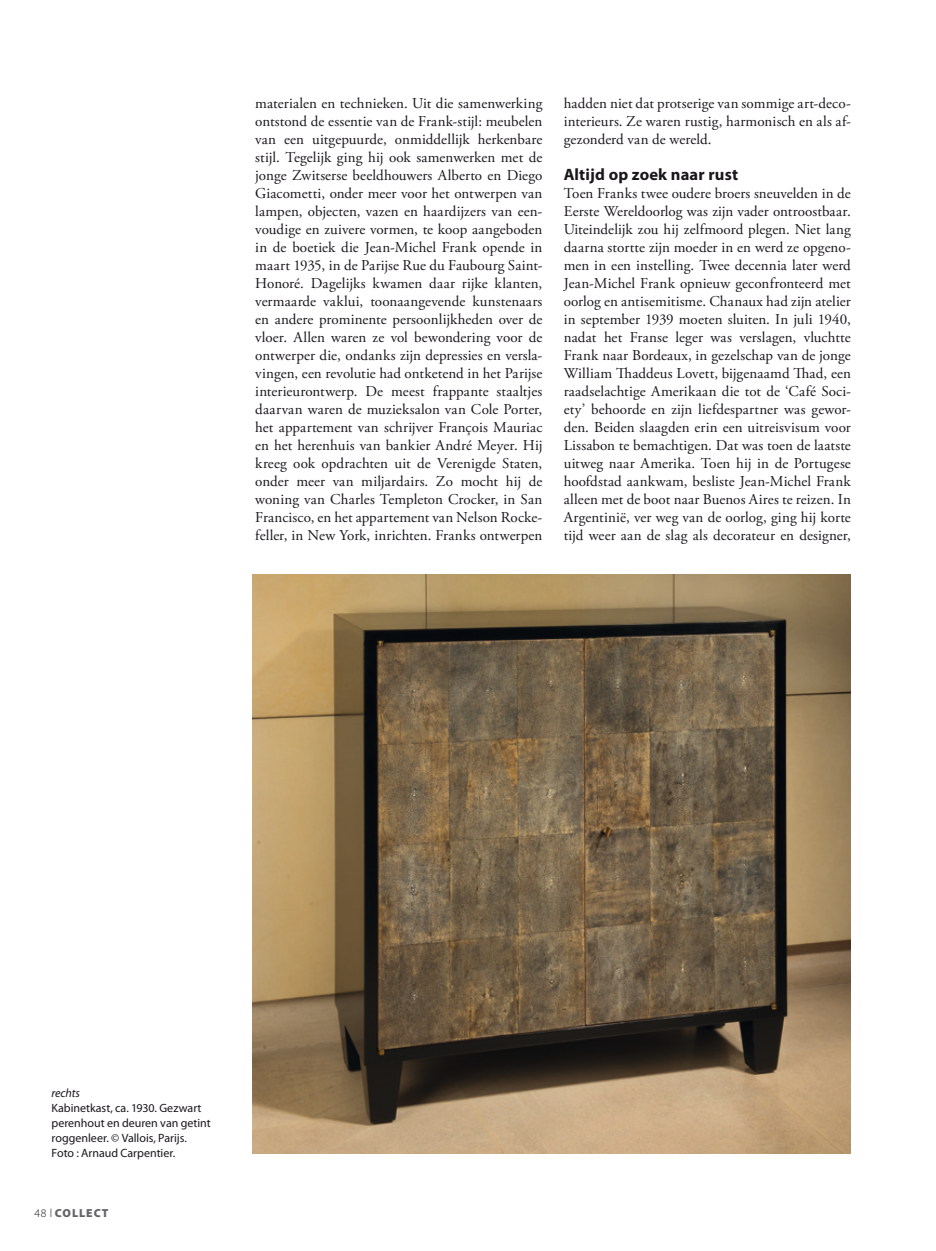
<style>
.page{position:relative;width:936px;height:1251px;background:#fff}
.page>*{position:absolute;margin:0;border:0;box-sizing:border-box;transform-origin:0 0}
.t1{font:700 16.5px "Myriad Pro";letter-spacing:.01em;color:#1a171c}
.t2{font:15px/18px "Adobe Garamond Pro";letter-spacing:.005em;color:#1a171c;text-align:justify}
.t3{font:12px/15px "Myriad Pro";color:#1a171c}
.t4{font:italic 12px "Myriad Pro";letter-spacing:-.005em;color:#1a171c}
.t5{font:900 11.7px "Myriad Pro";letter-spacing:.08em;color:#646567}
.s1{font-weight:300;color:#1a171c}
</style>
<div class="page">
<img style="left:253px;top:574px;width:597px;height:578px">
<p class="t2" style="left:255px;top:95px;width:289px">materialen en technieken. Uit die samenwerking ontstond de essentie van de Frank-stijl: meubelen van een uitgepuurde, onmiddellijk herkenbare stijl. Tegelijk ging hij ook samenwerken met de jonge Zwitserse beeldhouwers Alberto en Diego Giacometti, onder meer voor het ontwerpen van lampen, objecten, vazen en haardijzers van een&shy;voudige en zuivere vormen, te koop aangeboden in de boetiek die Jean-Michel Frank opende in maart 1935, in de Parijse Rue du Faubourg Saint-Honoré. Dagelijks kwamen daar rijke klanten, vermaarde vaklui, toonaangevende kunstenaars en andere prominente persoonlijkheden over de vloer. Allen waren ze vol bewondering voor de ontwerper die, ondanks zijn depressies en versla&shy;vingen, een revolutie had ontketend in het Parijse interieurontwerp. De meest frappante staaltjes daarvan waren de muzieksalon van Cole Porter, het appartement van schrijver François Mauriac en het herenhuis van bankier André Meyer. Hij kreeg ook opdrachten uit de Verenigde Staten, onder meer van miljardairs. Zo mocht hij de woning van Charles Templeton Crocker, in San Francisco, en het appartement van Nelson Rocke&shy;feller, in New York, inrichten. Franks ontwerpen</p>
<p class="t2" style="left:563px;top:95px;width:289px">hadden niet dat protserige van sommige art-deco&shy;interieurs. Ze waren rustig, harmonisch en als af&shy;gezonderd van de wereld.</p>
<p class="t1" style="left:563px;top:165px;width:176px">Altijd op zoek naar rust</p>
<p class="t2" style="left:563px;top:185px;width:289px">Toen Franks twee oudere broers sneuvelden in de Eerste Wereldoorlog was zijn vader ontroostbaar.<br>Uiteindelijk zou hij zelfmoord plegen. Niet lang daarna stortte zijn moeder in en werd ze opgeno&shy;men in een instelling. Twee decennia later werd Jean-Michel Frank opnieuw geconfronteerd met oorlog en antisemitisme. Chanaux had zijn atelier in september 1939 moeten sluiten. In juli 1940, nadat het Franse leger was verslagen, vluchtte Frank naar Bordeaux, in gezelschap van de jonge William Thaddeus Lovett, bijgenaamd Thad, een raadselachtige Amerikaan die tot de ‘Café Soci&shy;ety’ behoorde en zijn liefdespartner was gewor&shy;den. Beiden slaagden erin een uitreisvisum voor Lissabon te bemachtigen. Dat was toen de laatste uitweg naar Amerika. Toen hij in de Portugese hoofdstad aankwam, besliste Jean-Michel Frank alleen met de boot naar Buenos Aires te reizen. In Argentinië, ver weg van de oorlog, ging hij korte tijd weer aan de slag als decorateur en designer,</p>
<p class="t4" style="left:51px;top:1086px;width:30px">rechts</p>
<p class="t3" style="left:51px;top:1100px;width:161px">Kabinetkast, ca. 1930. Gezwart perenhout en deuren van getint roggenleer. © Vallois, Parijs.<br>Foto : Arnaud Carpentier.</p>
<p class="t5" style="left:34px;top:1205px;width:75px"><span class="s1">48 l</span> COLLECT</p>
</div>
